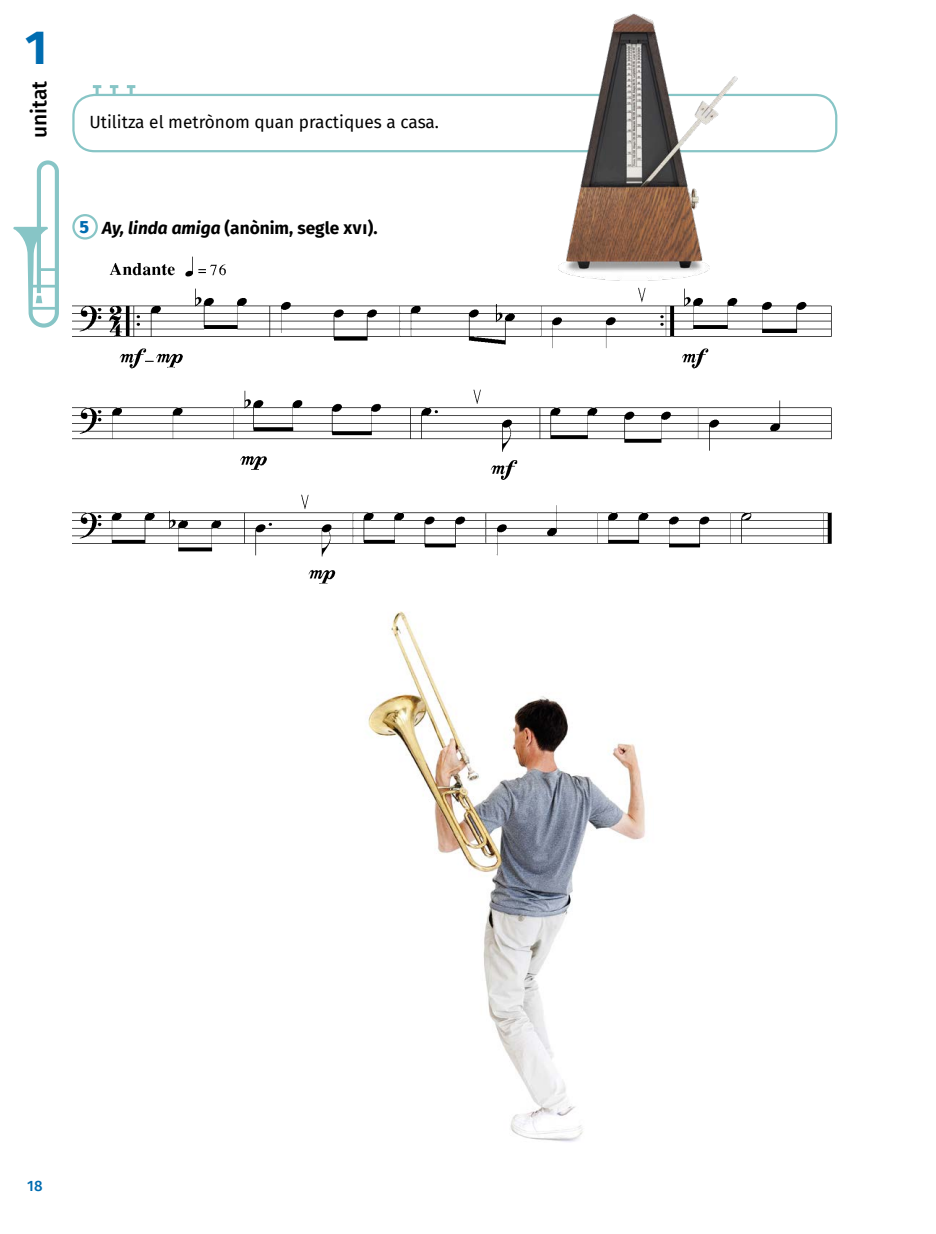
<style>
.page{position:relative;width:936px;height:1234px;background:#fff}
.page>*{position:absolute;margin:0;border:0;box-sizing:border-box;transform-origin:0 0}
.t1{font:700 48px "Fira Sans";color:#006cb0}
.t2{font:500 21px "Fira Sans";color:#000}
.t3{font:17.25px "Fira Sans";color:#000}
.t4{font:700 17.25px "Fira Sans";color:#000}
.t5{font:800 17.25px "Fira Sans";color:#006cb0}
.t6{font:500 15px "Fira Sans";color:#006cb0}
.s1{font-style:italic}
</style>
<div class="page">
<svg style="left:13px;top:160px;width:46px;height:167px"></svg>
<img style="left:368px;top:611px;width:277px;height:531px">
<svg style="left:127px;top:85px;width:8px;height:9px"></svg>
<svg style="left:110px;top:85px;width:8px;height:9px"></svg>
<svg style="left:93px;top:85px;width:8px;height:9px"></svg>
<div style="left:72px;top:94px;width:765px;height:58px;border:2px solid #87c5c6;border-radius:21px"></div>
<div style="left:72px;top:214px;width:26px;height:25px;border:2px solid #87c5c6;border-radius:50%"></div>
<img style="left:72px;top:233px;width:760px;height:351px">
<img style="left:549px;top:13px;width:198px;height:272px">
<h1 class="t1" style="left:25px;top:7px;width:24px">1</h1>
<p class="t2" style="left:22px;top:138px;width:59px;rotate:-90deg">unitat</p>
<p class="t3" style="left:89px;top:109px;width:351px">Utilitza el metrònom quan practiques a casa.</p>
<p class="t5" style="left:79px;top:212px;width:11px">5</p>
<p class="t4" style="left:102px;top:213px;width:277px"><span class="s1">Ay, linda amiga</span> (anònim, segle xvi).</p>
<p class="t6" style="left:27px;top:1173px;width:17px">18</p>
</div>
